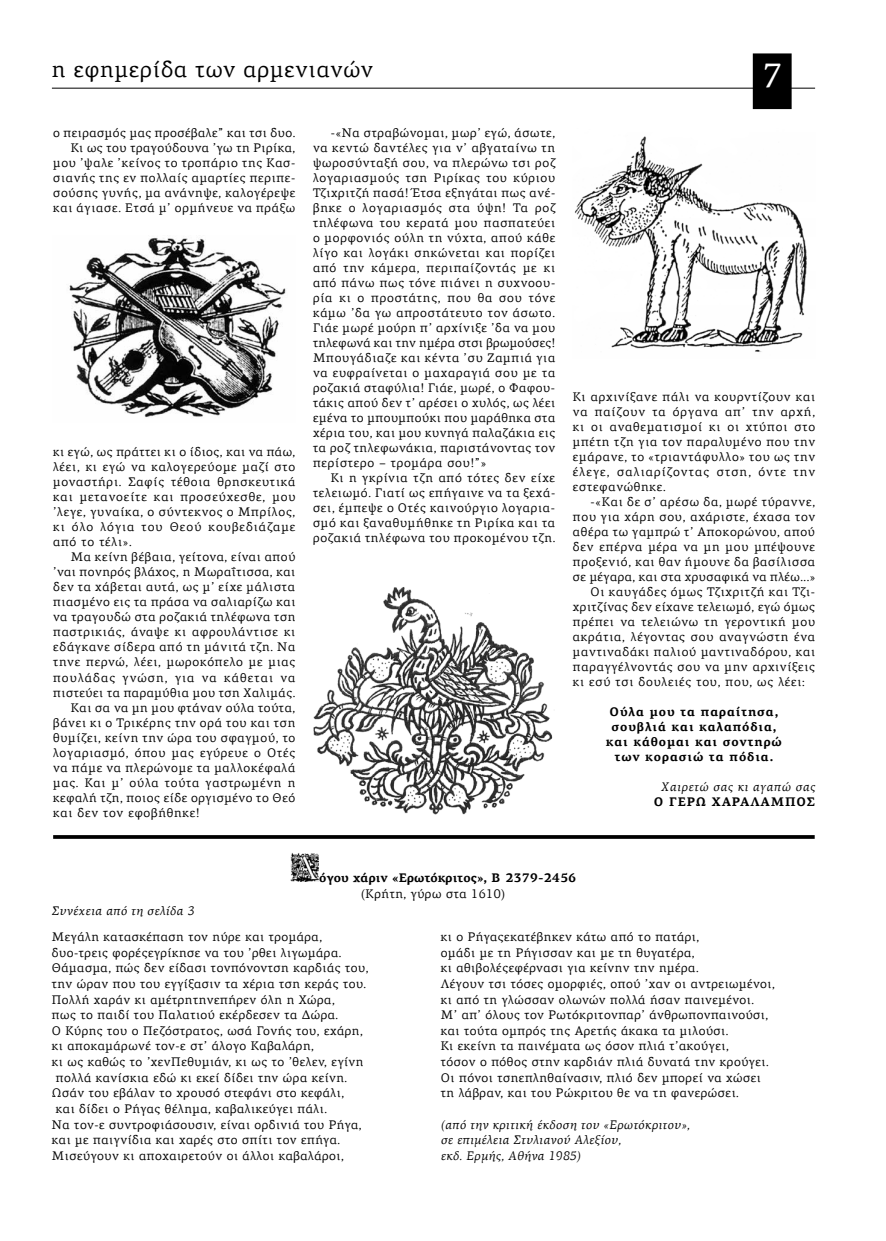
<style>
.page{position:relative;width:886px;height:1241px;background:#fff}
.page>*{position:absolute;margin:0;border:0;box-sizing:border-box;transform-origin:0 0}
.t1{font:33.75px "PF Agora Serif Pro";color:#fff}
.t2{font:22.5px "PF Agora Serif Pro";letter-spacing:.04em;color:#000}
.t3{font:12.5px/15px "PF Agora Serif Pro";letter-spacing:.04em;color:#000;text-align:justify}
.t4{font:12.5px "PF Agora Serif Pro";letter-spacing:.06em;color:#000}
.t5{font:italic 12.5px/15.6px "PF Agora Serif Pro";letter-spacing:.04em;color:#000}
.t6{font:700 12.5px/15px "PF Agora Serif Pro";letter-spacing:.07em;color:#000;text-align:center}
.t7{font:700 12.5px "PF Agora Serif Pro";letter-spacing:.01em;color:#000}
.t8{font:12.5px "PF Agora Serif Pro";letter-spacing:.09em;color:#000}
.t9{font:italic 12.5px "PF Agora Serif Pro";letter-spacing:.06em;color:#000}
</style>
<div class="page">
<hr style="left:52px;top:88px;width:763px;height:1px;background:#000">
<div style="left:753px;top:54px;width:38px;height:55px;background:#000"></div>
<img style="left:313px;top:587px;width:240px;height:228px">
<img style="left:574px;top:136px;width:233px;height:216px">
<img style="left:69px;top:237px;width:217px;height:181px">
<hr style="left:53px;top:835px;width:762px;height:3px;background:#000">
<img style="left:290px;top:853px;width:29px;height:28px">
<h2 class="t2" style="left:52px;top:56px;width:323px">η εφημερίδα των αρμενιανών</h2>
<h1 class="t1" style="left:763px;top:55px;width:20px">7</h1>
<p class="t3" style="left:313px;top:125px;width:244px;text-indent:18px">-«Να στραβώνομαι, μωρ’ εγώ, άσωτε, να κεντώ δαντέλες για ν’ αβγαταίνω τη ψωροσύνταξή σου, να πλερώνω τσι ροζ λογαριασμούς τση Ριρίκας του κύριου Τζιχριτζή πασά! Έτσα εξηγάται πως ανέ&shy;βηκε ο λογαριασμός στα ύψη! Τα ροζ τηλέφωνα του κερατά μου πασπατεύει ο μορφονιός ούλη τη νύχτα, απού κάθε λίγο και λογάκι σηκώνεται και πορίζει από την κάμερα, περιπαίζοντάς με κι από πάνω πως τόνε πιάνει η συχνοου&shy;ρία κι ο προστάτης, που θα σου τόνε κάμω ’δα γω απροστάτευτο τον άσωτο.<br>Γιάε μωρέ μούρη π’ αρχίνιξε ’δα να μου τηλεφωνά και την ημέρα στσι βρωμούσες!<br>Μπουγάδιαζε και κέντα ’συ Ζαμπιά για να ευφραίνεται ο μαχαραγιά σου με τα ροζακιά σταφύλια! Γιάε, μωρέ, ο Φαφου&shy;τάκις απού δεν τ’ αρέσει ο χυλός, ως λέει εμένα το μπουμπούκι που μαράθηκα στα χέρια του, και μου κυνηγά παλαζάκια εις τα ροζ τηλεφωνάκια, παριστάνοντας τον περίστερο – τρομάρα σου!”»</p>
<p class="t3" style="left:313px;top:470px;width:244px;text-indent:18px">Κι η γκρίνια τζη από τότες δεν είχε τελειωμό. Γιατί ως επήγαινε να τα ξεχά&shy;σει, έμπεψε ο Οτές καινούργιο λογαρια&shy;σμό και ξαναθυμήθηκε τη Ριρίκα και τα ροζακιά τηλέφωνα του προκομένου τζη.</p>
<p class="t3" style="left:53px;top:125px;width:244px;text-align:right">ο πειρασμός μας προσέβαλε” και τσι δυο.<br>Κι ως του τραγούδουνα ’γω τη Ριρίκα, μου ’ψαλε ’κείνος το τροπάριο της Κασ&shy;σιανής της εν πολλαίς αμαρτίες περιπε&shy;σούσης γυνής, μα ανάνηψε, καλογέρεψε και άγιασε. Ετσά μ’ ορμήνευε να πράξω</p>
<p class="t3" style="left:573px;top:389px;width:244px">Κι αρχινίξανε πάλι να κουρντίζουν και να παίζουν τα όργανα απ’ την αρχή, κι οι αναθεματισμοί κι οι χτύποι στο μπέτη τζη για τον παραλυμένο που την εμάρανε, το «τριαντάφυλλο» του ως την έλεγε, σαλιαρίζοντας στση, όντε την εστεφανώθηκε.</p>
<p class="t4" style="left:591px;top:494px;width:226px">-«Και δε σ’ αρέσω δα, μωρέ τύραννε,</p>
<p class="t4" style="left:573px;top:509px;width:244px">που για χάρη σου, αχάριστε, έχασα τον</p>
<p class="t3" style="left:573px;top:524px;width:244px">αθέρα τω γαμπρώ τ’ Αποκορώνου, απού</p>
<p class="t4" style="left:573px;top:539px;width:244px">δεν επέρνα μέρα να μη μου μπέψουνε</p>
<p class="t4" style="left:573px;top:554px;width:244px">προξενιό, και θαν ήμουνε δα βασίλισσα</p>
<p class="t3" style="left:573px;top:569px;width:244px">σε μέγαρα, και στα χρυσαφικά να πλέω...»</p>
<p class="t4" style="left:591px;top:584px;width:226px">Οι καυγάδες όμως Τζιχριτζή και Τζι-</p>
<p class="t3" style="left:573px;top:599px;width:243px">χριτζίνας δεν είχανε τελειωμό, εγώ όμως</p>
<p class="t4" style="left:573px;top:614px;width:244px">πρέπει να τελειώνω τη γεροντική μου</p>
<p class="t4" style="left:573px;top:629px;width:244px">ακράτια, λέγοντας σου αναγνώστη ένα</p>
<p class="t4" style="left:573px;top:644px;width:244px">μαντιναδάκι παλιού μαντιναδόρου, και</p>
<p class="t4" style="left:573px;top:659px;width:244px">παραγγέλνοντάς σου να μην αρχινίξεις</p>
<p class="t4" style="left:573px;top:674px;width:233px">κι εσύ τσι δουλειές του, που, ως λέει:</p>
<p class="t6" style="left:606px;top:705px;width:177px">Ούλα μου τα παραίτησα, σουβλιά και καλαπόδια, και κάθομαι και σοντηρώ των κορασιώ τα πόδια.</p>
<p class="t9" style="left:661px;top:779px;width:156px">Χαιρετώ σας κι αγαπώ σας</p>
<p class="t6" style="left:654px;top:795px;width:163px">Ο ΓΕΡΩ ΧΑΡΑΛΑΜΠΟΣ</p>
<p class="t3" style="left:53px;top:444px;width:244px">κι εγώ, ως πράττει κι ο ίδιος, και να πάω, λέει, κι εγώ να καλογερεύομε μαζί στο μοναστήρι. Σαφίς τέθοια θρησκευτικά και μετανοείτε και προσεύχεσθε, μου ’λεγε, γυναίκα, ο σύντεκνος ο Μπρίλος, κι όλο λόγια του Θεού κουβεδιάζαμε από το τέλι».</p>
<p class="t3" style="left:71px;top:549px;width:226px">Μα κείνη βέβαια, γείτονα, είναι απού</p>
<p class="t3" style="left:53px;top:564px;width:243px">’ναι πονηρός βλάχος, η Μωραΐτισσα, και</p>
<p class="t4" style="left:53px;top:579px;width:243px">δεν τα χάβεται αυτά, ως μ’ είχε μάλιστα</p>
<p class="t3" style="left:53px;top:594px;width:244px">πιασμένο εις τα πράσα να σαλιαρίζω και</p>
<p class="t3" style="left:53px;top:609px;width:244px">να τραγουδώ στα ροζακιά τηλέφωνα τση</p>
<p class="t4" style="left:53px;top:624px;width:244px">παστρικιάς, άναψε κι αφρουλάντισε κι</p>
<p class="t4" style="left:53px;top:639px;width:243px">εδάγκανε σίδερα από τη μάνιτά τζη. Να</p>
<p class="t4" style="left:53px;top:654px;width:244px">τηνε περνώ, λέει, μωροκόπελο με μιας</p>
<p class="t8" style="left:53px;top:669px;width:244px">πουλάδας γνώση, για να κάθεται να</p>
<p class="t3" style="left:53px;top:684px;width:244px">πιστεύει τα παραμύθια μου τση Χαλιμάς.</p>
<p class="t3" style="left:71px;top:699px;width:226px">Και σα να μη μου φτάναν ούλα τούτα,</p>
<p class="t4" style="left:53px;top:714px;width:244px">βάνει κι ο Τρικέρης την ορά του και τση</p>
<p class="t4" style="left:53px;top:729px;width:244px">θυμίζει, κείνη την ώρα του σφαγμού, το</p>
<p class="t4" style="left:53px;top:744px;width:244px">λογαριασμό, όπου μας εγύρευε ο Οτές</p>
<p class="t4" style="left:53px;top:759px;width:244px">να πάμε να πλερώνομε τα μαλλοκέφαλά</p>
<p class="t4" style="left:53px;top:774px;width:244px">μας. Και μ’ ούλα τούτα γαστρωμένη η</p>
<p class="t3" style="left:53px;top:789px;width:244px">κεφαλή τζη, ποιος είδε οργισμένο το Θεό</p>
<p class="t4" style="left:53px;top:804px;width:148px">και δεν τον εφοβήθηκε!</p>
<p class="t5" style="left:52px;top:903px;width:144px">Συνέχεια από τη σελίδα 3</p>
<p class="t7" style="left:319px;top:869px;width:258px">όγου χάριν «Ερωτόκριτος», Β 2379-2456</p>
<p class="t3" style="left:361px;top:885px;width:146px">(Κρήτη, γύρω στα 1610)</p>
<p class="t3" style="left:52px;top:929px;width:272px">Μεγάλη κατασκέπαση τον ηύρε και τρομάρα,</p>
<p class="t3" style="left:52px;top:944px;width:291px">δυο-τρεις φορέςεγρίκησε να του ’ρθει λιγωμάρα.</p>
<p class="t3" style="left:52px;top:960px;width:318px">Θάμασμα, πώς δεν είδασι τονπόνοντση καρδιάς του,</p>
<p class="t3" style="left:52px;top:976px;width:316px">την ώραν που του εγγίξασιν τα χέρια τση κεράς του.</p>
<p class="t3" style="left:52px;top:991px;width:284px">Πολλή χαράν κι αμέτρητηνεπήρεν όλη η Χώρα,</p>
<p class="t3" style="left:52px;top:1007px;width:288px">πως το παιδί του Παλατιού εκέρδεσεν τα Δώρα.</p>
<p class="t3" style="left:52px;top:1022px;width:312px">Ο Κύρης του ο Πεζόστρατος, ωσά Γονής του, εχάρη,</p>
<p class="t3" style="left:52px;top:1038px;width:263px">κι αποκαμάρωνέ τον-ε στ’ άλογο Καβαλάρη,</p>
<p class="t3" style="left:52px;top:1054px;width:313px">κι ως καθώς το ’χενΠεθυμιάν, κι ως το ’θελεν, εγίνη</p>
<p class="t3" style="left:56px;top:1069px;width:293px">πολλά κανίσκια εδώ κι εκεί δίδει την ώρα κείνη.</p>
<p class="t3" style="left:52px;top:1085px;width:294px">Ωσάν του εβάλαν το χρουσό στεφάνι στο κεφάλι,</p>
<p class="t3" style="left:56px;top:1101px;width:273px">και δίδει ο Ρήγας θέλημα, καβαλικεύγει πάλι.</p>
<p class="t3" style="left:52px;top:1116px;width:311px">Να τον-ε συντροφιάσουσιν, είναι ορδινιά του Ρήγα,</p>
<p class="t3" style="left:52px;top:1132px;width:290px">και με παιγνίδια και χαρές στο σπίτι τον επήγα.</p>
<p class="t3" style="left:52px;top:1147px;width:293px">Μισεύγουν κι αποχαιρετούν οι άλλοι καβαλάροι,</p>
<p class="t3" style="left:441px;top:928px;width:335px;line-height:15.6px;text-align:left">κι ο Ρήγαςεκατέβηκεν κάτω από το πατάρι,<br>ομάδι με τη Ρήγισσαν και με τη θυγατέρα,<br>κι αθιβολέςεφέρνασι για κείνην την ημέρα.<br>Λέγουν τσι τόσες ομορφιές, οπού ’χαν οι αντρειωμένοι, κι από τη γλώσσαν ολωνών πολλά ήσαν παινεμένοι.<br>Μ’ απ’ όλους τον Ρωτόκριτονπαρ’ άνθρωπονπαινούσι, και τούτα ομπρός της Αρετής άκακα τα μιλούσι.<br>Κι εκείνη τα παινέματα ως όσον πλιά τ’ακούγει,<br>τόσον ο πόθος στην καρδιάν πλιά δυνατά την κρούγει.<br>Οι πόνοι τσηεπληθαίνασιν, πλιό δεν μπορεί να χώσει τη λάβραν, και του Ρώκριτου θε να τη φανερώσει.</p>
<p class="t5" style="left:441px;top:1116px;width:250px">(από την κριτική έκδοση του «Ερωτόκριτου», σε επιμέλεια Στυλιανού Αλεξίου,<br>εκδ. Ερμής, Αθήνα 1985)</p>
</div>
